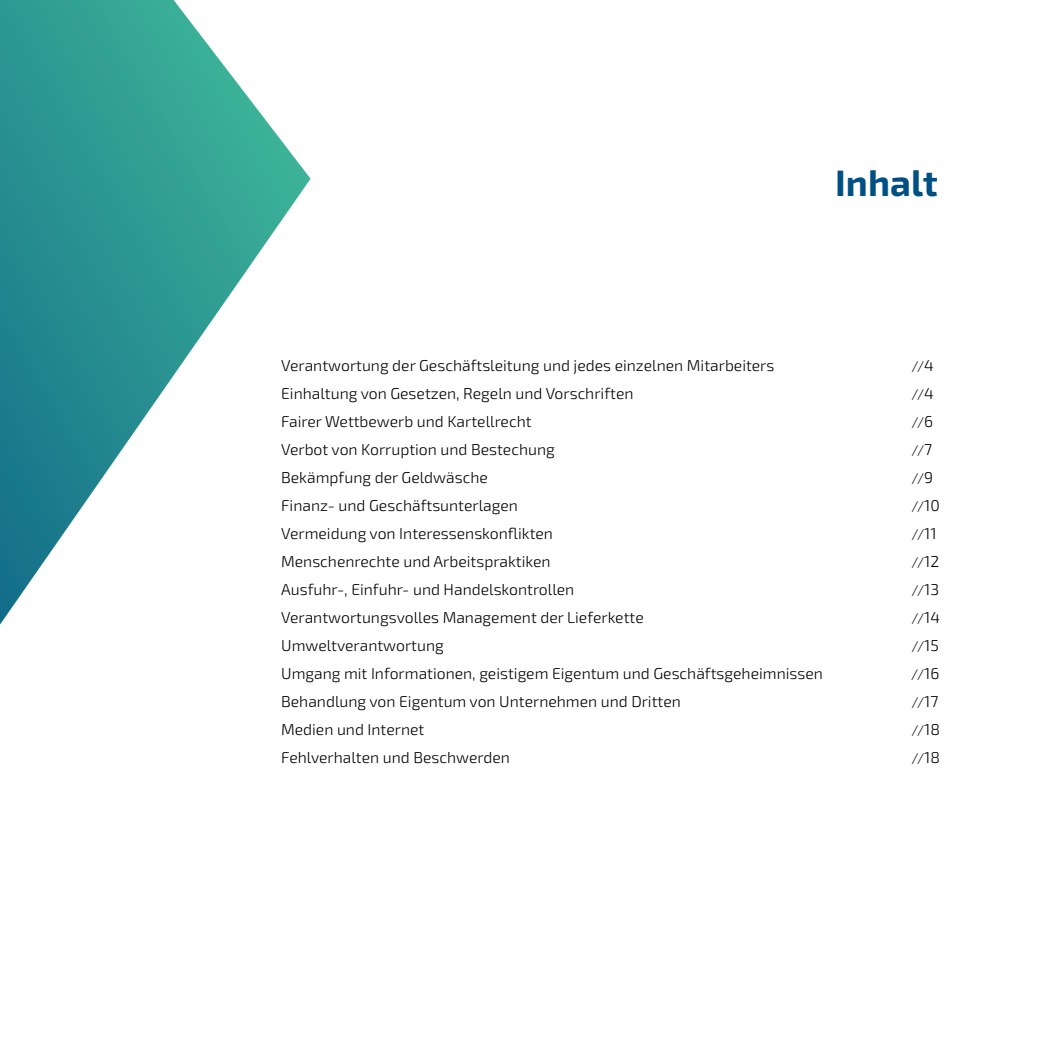
<style>
.page{position:relative;width:1042px;height:1042px;background:#fff}
.page>*{position:absolute;margin:0;border:0;box-sizing:border-box;transform-origin:0 0}
.t1{font:700 36.75px "Sn T";color:#005083}
.t2{font:300 15.75px "Sn T";color:#000}
.t3{font:300 14px "Sn T";color:#000}
.s1{font-size:15.75px}
</style>
<div class="page">
<svg style="left:0;top:0;width:311px;height:624px"></svg>
<h1 class="t1" style="left:835px;top:161px;width:104px">Inhalt</h1>
<p class="t2" style="left:281px;top:356px;width:495px">Verantwortung der Geschäftsleitung und jedes einzelnen Mitarbeiters</p>
<p class="t3" style="left:911px;top:358px;width:24px">//<span class="s1">4</span></p>
<p class="t2" style="left:281px;top:384px;width:354px">Einhaltung von Gesetzen, Regeln und Vorschriften</p>
<p class="t3" style="left:911px;top:386px;width:24px">//<span class="s1">4</span></p>
<p class="t2" style="left:281px;top:412px;width:252px">Fairer Wettbewerb und Kartellrecht</p>
<p class="t3" style="left:911px;top:414px;width:23px">//<span class="s1">6</span></p>
<p class="t2" style="left:281px;top:440px;width:275px">Verbot von Korruption und Bestechung</p>
<p class="t3" style="left:911px;top:442px;width:22px">//<span class="s1">7</span></p>
<p class="t2" style="left:281px;top:468px;width:208px">Bekämpfung der Geldwäsche</p>
<p class="t3" style="left:911px;top:470px;width:23px">//<span class="s1">9</span></p>
<p class="t2" style="left:281px;top:496px;width:238px">Finanz- und Geschäftsunterlagen</p>
<p class="t3" style="left:911px;top:498px;width:30px">//<span class="s1">10</span></p>
<p class="t2" style="left:281px;top:524px;width:273px">Vermeidung von Interessenskonflikten</p>
<p class="t3" style="left:911px;top:526px;width:27px">//<span class="s1">11</span></p>
<p class="t2" style="left:281px;top:552px;width:271px">Menschenrechte und Arbeitspraktiken</p>
<p class="t3" style="left:911px;top:554px;width:29px">//<span class="s1">12</span></p>
<p class="t2" style="left:281px;top:580px;width:295px">Ausfuhr-, Einfuhr- und Handelskontrollen</p>
<p class="t3" style="left:911px;top:582px;width:29px">//<span class="s1">13</span></p>
<p class="t2" style="left:281px;top:608px;width:364px">Verantwortungsvolles Management der Lieferkette</p>
<p class="t3" style="left:911px;top:610px;width:30px">//<span class="s1">14</span></p>
<p class="t2" style="left:281px;top:636px;width:164px">Umweltverantwortung</p>
<p class="t3" style="left:911px;top:638px;width:29px">//<span class="s1">15</span></p>
<p class="t2" style="left:281px;top:664px;width:543px">Umgang mit Informationen, geistigem Eigentum und Geschäftsgeheimnissen</p>
<p class="t3" style="left:911px;top:666px;width:30px">//<span class="s1">16</span></p>
<p class="t2" style="left:281px;top:692px;width:401px">Behandlung von Eigentum von Unternehmen und Dritten</p>
<p class="t3" style="left:911px;top:694px;width:29px">//<span class="s1">17</span></p>
<p class="t2" style="left:281px;top:720px;width:145px">Medien und Internet</p>
<p class="t3" style="left:911px;top:722px;width:30px">//<span class="s1">18</span></p>
<p class="t2" style="left:281px;top:748px;width:230px">Fehlverhalten und Beschwerden</p>
<p class="t3" style="left:911px;top:750px;width:30px">//<span class="s1">18</span></p>
</div>
